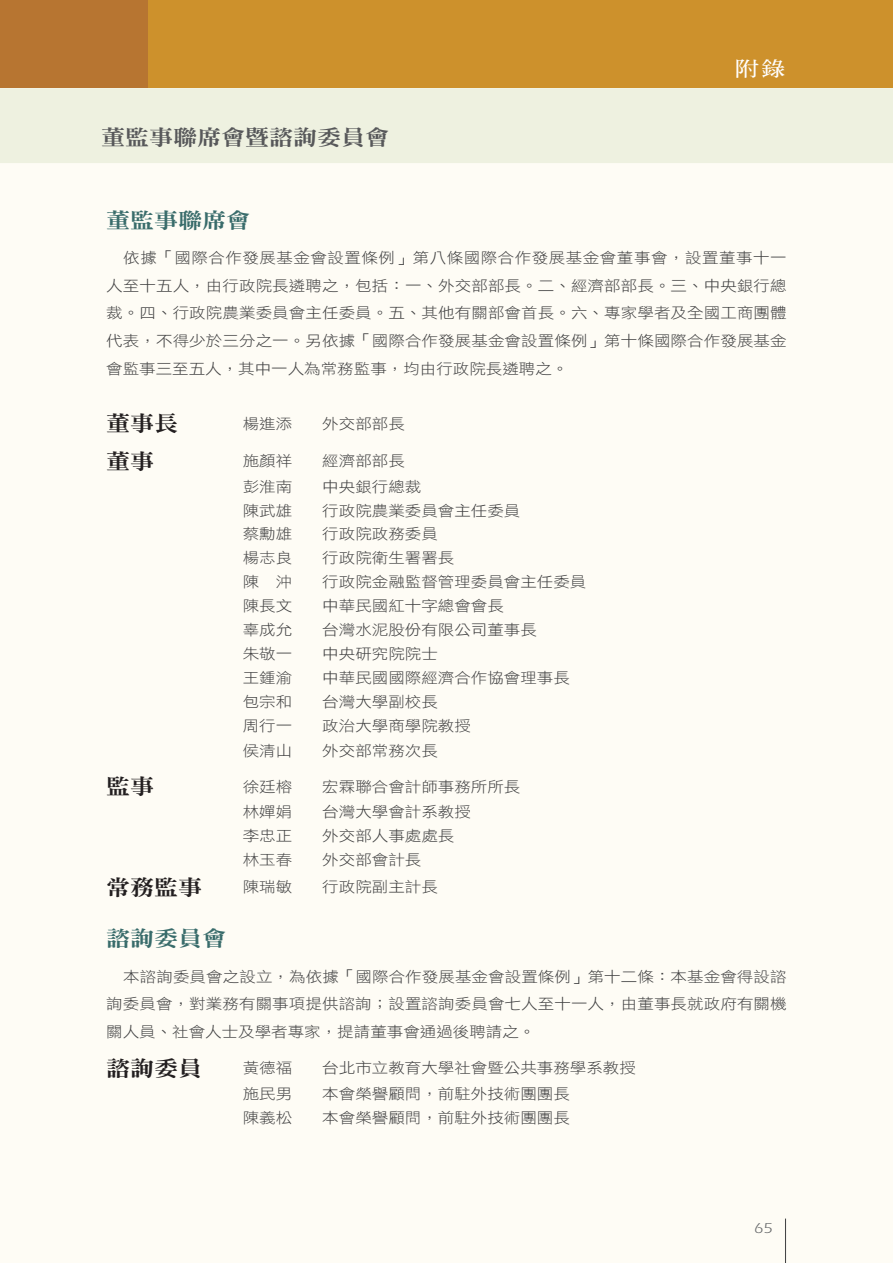
<style>
.page{position:relative;width:893px;height:1263px;background:#fefcf5}
.page>*{position:absolute;margin:0;border:0;box-sizing:border-box;transform-origin:0 0}
.t1{font:21.6px "DF Ming Std W9 B5 pc H";color:#231f20;scale:1.11 1}
.t2{font:21.6px "DF Ming Std W9 B5 pc H";color:#57585a;scale:1.11 1}
.t3{font:21.6px "DF Ming Std W9 B5 pc H";color:#396c6b;scale:1.11 1}
.t4{font:20.4px "DF Ming Std W7 B5 pc H";color:#fff;scale:1.18 1}
.t5{font:14.85px/27.6px "DF Li Hei Std W3 B5 pc H";color:#3e3e3f;text-align:justify;scale:1.11 1}
.t6{font:14.85px "Itc Eras";color:#67696b;scale:1.11 1}
</style>
<div class="page">
<div style="left:0;top:88px;width:893px;height:75px;background:#eef1e0"></div>
<hr style="left:785px;top:1218px;width:1px;height:45px;background:#454647">
<div style="left:0;top:0;width:893px;height:88px;background:#cd912c"></div>
<div style="left:0;top:0;width:148px;height:88px;background:#b77531"></div>
<h1 class="t2" style="left:101px;top:128px;width:261px">董監事聯席會暨諮詢委員會</h1>
<h2 class="t4" style="left:735px;top:60px;width:44px">附錄</h2>
<h1 class="t3" style="left:106px;top:211px;width:131px">董監事聯席會</h1>
<p class="t5" style="left:106px;top:246px;width:614px;text-indent:17px">依據「國際合作發展基金會設置條例」第八條國際合作發展基金會董事會，設置董事十一人至十五人，由行政院長遴聘之，包括：一、外交部部長。二、經濟部部長。三、中央銀行總裁。四、行政院農業委員會主任委員。五、其他有關部會首長。六、專家學者及全國工商團體代表，不得少於三分之一。另依據「國際合作發展基金會設置條例」第十條國際合作發展基金會監事三至五人，其中一人為常務監事，均由行政院長遴聘之。</p>
<h1 class="t1" style="left:106px;top:415px;width:66px">董事長</h1>
<p class="t5" style="left:243px;top:412px;width:46px">楊進添</p>
<p class="t5" style="left:322px;top:412px;width:76px">外交部部長</p>
<h1 class="t1" style="left:106px;top:452px;width:45px">董事</h1>
<p class="t5" style="left:243px;top:449px;width:46px">施顏祥</p>
<p class="t5" style="left:322px;top:449px;width:76px">經濟部部長</p>
<p class="t5" style="left:243px;top:475px;width:46px">彭淮南</p>
<p class="t5" style="left:322px;top:475px;width:91px">中央銀行總裁</p>
<p class="t5" style="left:243px;top:499px;width:46px">陳武雄</p>
<p class="t5" style="left:322px;top:499px;width:180px">行政院農業委員會主任委員</p>
<p class="t5" style="left:243px;top:522px;width:46px">蔡勳雄</p>
<p class="t5" style="left:322px;top:522px;width:106px">行政院政務委員</p>
<p class="t5" style="left:243px;top:546px;width:46px">楊志良</p>
<p class="t5" style="left:322px;top:546px;width:120px">行政院衛生署署長</p>
<p class="t5" style="left:243px;top:570px;width:46px">陳　沖</p>
<p class="t5" style="left:322px;top:570px;width:239px">行政院金融監督管理委員會主任委員</p>
<p class="t5" style="left:243px;top:594px;width:46px">陳長文</p>
<p class="t5" style="left:322px;top:594px;width:165px">中華民國紅十字總會會長</p>
<p class="t5" style="left:243px;top:618px;width:46px">辜成允</p>
<p class="t5" style="left:322px;top:618px;width:195px">台灣水泥股份有限公司董事長</p>
<p class="t5" style="left:243px;top:642px;width:46px">朱敬一</p>
<p class="t5" style="left:322px;top:642px;width:106px">中央研究院院士</p>
<p class="t5" style="left:243px;top:666px;width:46px">王鍾渝</p>
<p class="t5" style="left:322px;top:666px;width:224px">中華民國國際經濟合作協會理事長</p>
<p class="t5" style="left:243px;top:690px;width:46px">包宗和</p>
<p class="t5" style="left:322px;top:690px;width:106px">台灣大學副校長</p>
<p class="t5" style="left:243px;top:714px;width:46px">周行一</p>
<p class="t5" style="left:322px;top:714px;width:135px">政治大學商學院教授</p>
<p class="t5" style="left:243px;top:739px;width:46px">侯清山</p>
<p class="t5" style="left:322px;top:739px;width:106px">外交部常務次長</p>
<h1 class="t1" style="left:106px;top:778px;width:45px">監事</h1>
<p class="t5" style="left:243px;top:774px;width:46px">徐廷榕</p>
<p class="t5" style="left:322px;top:774px;width:180px">宏霖聯合會計師事務所所長</p>
<p class="t5" style="left:243px;top:800px;width:46px">林嬋娟</p>
<p class="t5" style="left:322px;top:800px;width:135px">台灣大學會計系教授</p>
<p class="t5" style="left:243px;top:824px;width:46px">李忠正</p>
<p class="t5" style="left:322px;top:824px;width:120px">外交部人事處處長</p>
<p class="t5" style="left:243px;top:848px;width:46px">林玉春</p>
<p class="t5" style="left:322px;top:848px;width:91px">外交部會計長</p>
<h1 class="t1" style="left:106px;top:879px;width:88px">常務監事</h1>
<p class="t5" style="left:243px;top:875px;width:46px">陳瑞敏</p>
<p class="t5" style="left:322px;top:875px;width:106px">行政院副主計長</p>
<h1 class="t3" style="left:106px;top:930px;width:110px">諮詢委員會</h1>
<p class="t5" style="left:106px;top:964px;width:614px;text-indent:17px">本諮詢委員會之設立，為依據「國際合作發展基金會設置條例」第十二條：本基金會得設諮詢委員會，對業務有關事項提供諮詢；設置諮詢委員會七人至十一人，由董事長就政府有關機關人員、社會人士及學者專家，提請董事會通過後聘請之。</p>
<h1 class="t1" style="left:106px;top:1059px;width:88px">諮詢委員</h1>
<p class="t5" style="left:243px;top:1056px;width:46px">黃德福</p>
<p class="t5" style="left:322px;top:1056px;width:284px">台北市立教育大學社會暨公共事務學系教授</p>
<p class="t5" style="left:243px;top:1082px;width:46px">施民男</p>
<p class="t5" style="left:322px;top:1082px;width:224px">本會榮譽顧問，前駐外技術團團長</p>
<p class="t5" style="left:243px;top:1106px;width:46px">陳義松</p>
<p class="t5" style="left:322px;top:1106px;width:224px">本會榮譽顧問，前駐外技術團團長</p>
<p class="t6" style="left:754px;top:1223px;width:18px">65</p>
</div>
